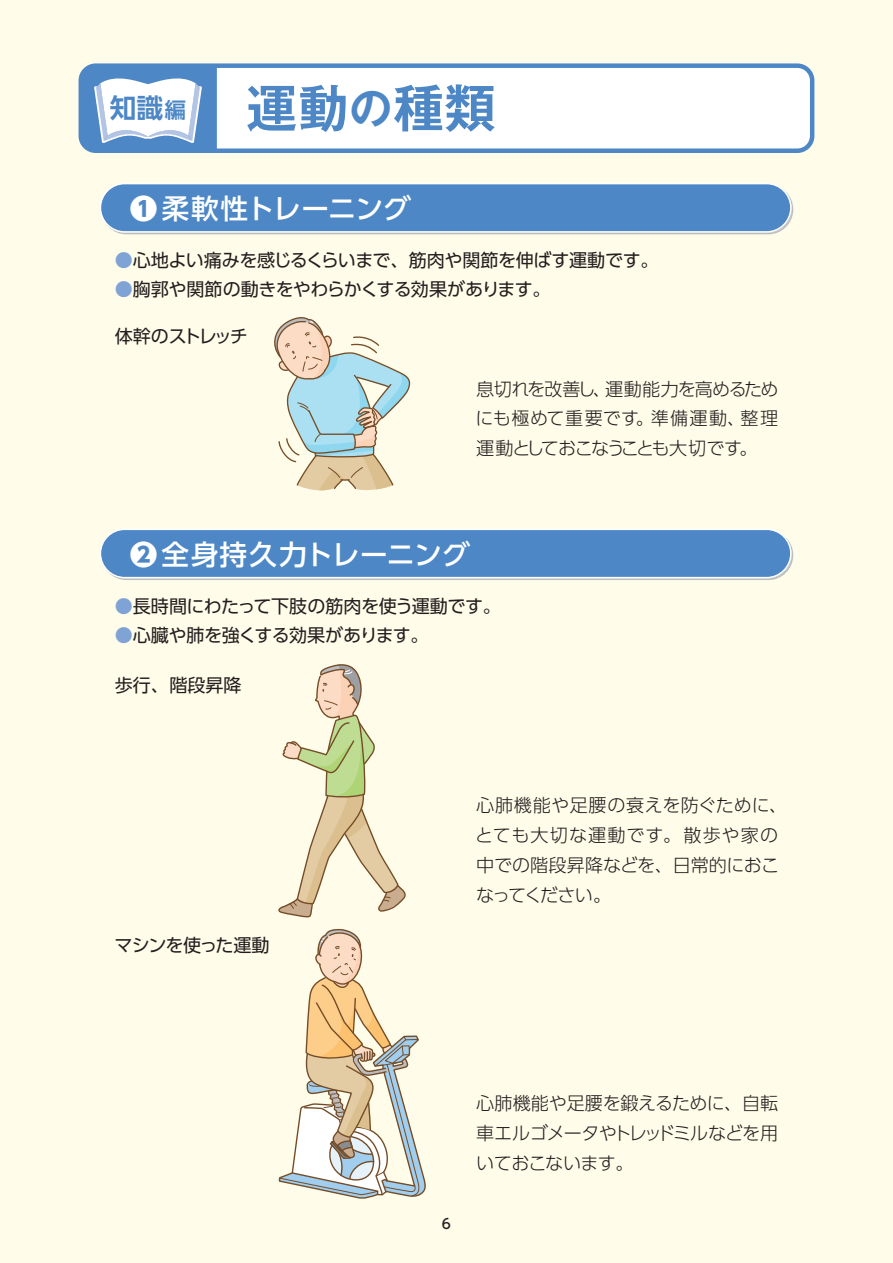
<style>
.page{position:relative;width:893px;height:1263px;background:#fffde9}
.page>*{position:absolute;margin:0;border:0;box-sizing:border-box;transform-origin:0 0}
.t1{font:700 51px "Gothic MB101 Pro De";color:#4d87c6}
.t2{font:500 27.6px "UD Shin Go Pro";letter-spacing:.015em;color:#fff}
.t3{font:700 26.55px "UD Shin Go Pro De";color:#4d87c6}
.t4{font:18px "UD Shin Go Pro";letter-spacing:-.025em;color:#231f20}
.t5{font:300 18px/29.7px "UD Shin Go Pro";letter-spacing:-.02em;color:#231f20;text-align:justify}
.t6{font:300 18px/29.7px "UD Shin Go Pro";letter-spacing:.01em;color:#231f20}
.t7{font:18px "UD Shin Go Pro";letter-spacing:-.055em;color:#231f20}
.t8{font:18px "UD Shin Go Pro";letter-spacing:-.12em;color:#231f20}
.t9{font:500 13.8px "UD Shin Go Pro";color:#231f20}
.s1{font-size:21.3px}
.s2{font-size:43.35px}
.s3{font-weight:800}
.s4{color:#80a3d5}
</style>
<div class="page">
<div style="left:81px;top:66px;width:731px;height:85px;background:#fff;border-radius:15px"></div>
<div style="left:79px;top:63px;width:735px;height:90px;border:4px solid #4d87c6;border-radius:15px"></div>
<svg style="left:81px;top:66px;width:136px;height:87px"></svg>
<svg style="left:100px;top:183px;width:693px;height:51px;background:#5d91c9"></svg>
<svg style="left:100px;top:529px;width:693px;height:51px;background:#5d91c9"></svg>
<svg style="left:274px;top:317px;width:137px;height:174px"></svg>
<svg style="left:278px;top:664px;width:128px;height:254px"></svg>
<svg style="left:278px;top:928px;width:148px;height:271px"></svg>
<h3 class="t3" style="left:110px;top:86px;width:78px">知識<span class="s1">編</span></h3>
<h1 class="t1" style="left:246px;top:66px;width:251px">運動<span class="s2">の</span>種類</h1>
<h2 class="t2" style="left:130px;top:186px;width:283px"><span class="s3">❶</span>柔軟性トレーニング</h2>
<p class="t4" style="left:115px;top:246px;width:545px"><span class="s4">●</span>心地よい痛みを感じるくらいまで、筋肉や関節を伸ばす運動です。</p>
<p class="t4" style="left:115px;top:275px;width:437px"><span class="s4">●</span>胸郭や関節の動きをやわらかくする効果があります。</p>
<p class="t8" style="left:115px;top:321px;width:134px">体幹のストレッチ</p>
<p class="t5" style="left:476px;top:373px;width:304px">息切れを改善し、運動能力を高めるためにも極めて重要です。準備運動、整理運動としておこなうことも大切です。</p>
<h2 class="t2" style="left:130px;top:532px;width:342px"><span class="s3">❷</span>全身持久力トレーニング</h2>
<p class="t4" style="left:115px;top:592px;width:388px"><span class="s4">●</span>長時間にわたって下肢の筋肉を使う運動です。</p>
<p class="t4" style="left:115px;top:620px;width:315px"><span class="s4">●</span>心臓や肺を強くする効果があります。</p>
<p class="t4" style="left:115px;top:671px;width:128px">歩行、階段昇降</p>
<p class="t7" style="left:115px;top:930px;width:157px">マシンを使った運動</p>
<p class="t6" style="left:475px;top:790px;width:314px">心肺機能や足腰の衰えを防ぐために、とても大切な運動です。散歩や家の中での階段昇降などを、日常的におこなってください。</p>
<p class="t9" style="left:442px;top:1213px;width:11px">6</p>
<p class="t5" style="left:476px;top:1088px;width:303px">心肺機能や足腰を鍛えるために、自転車エルゴメータやトレッドミルなどを用いておこないます。</p>
</div>
